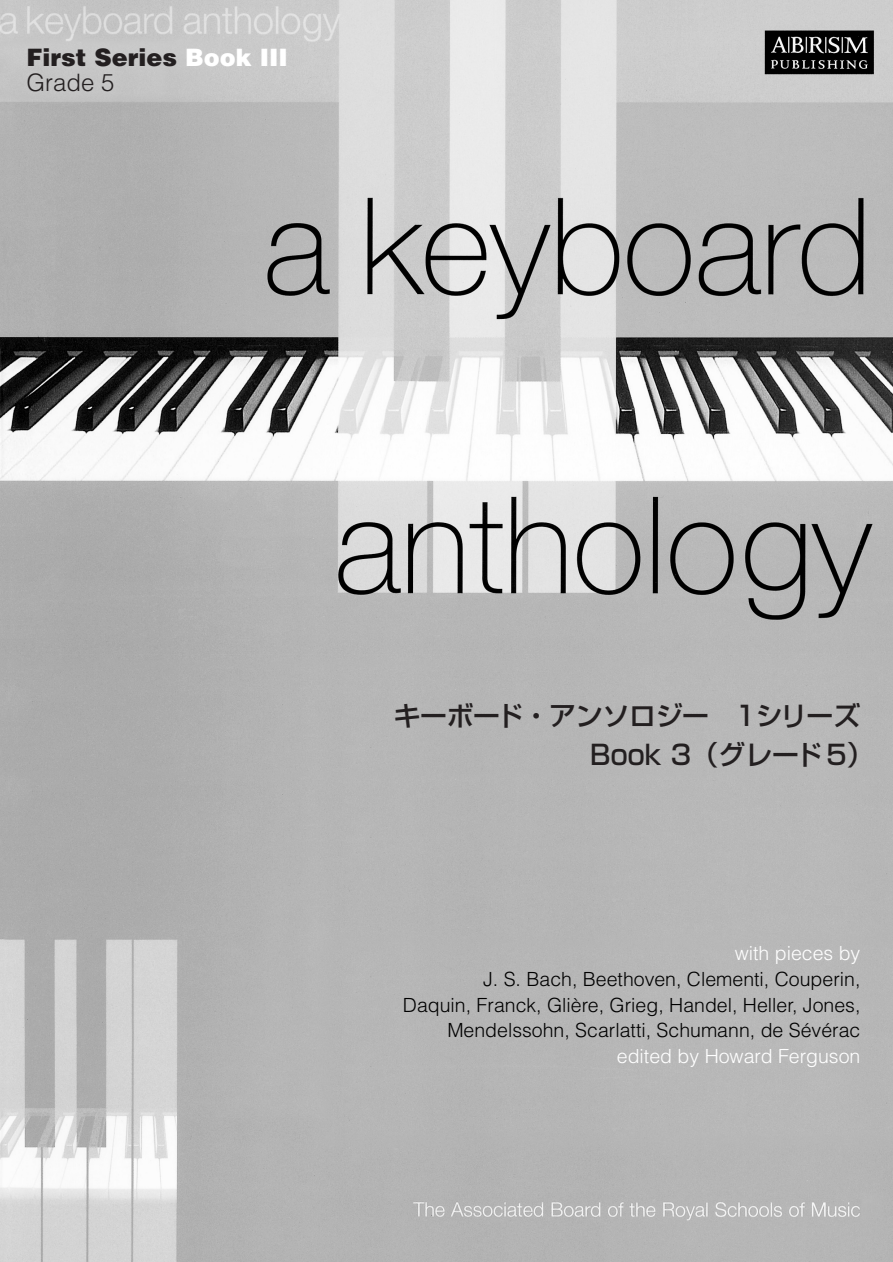
<style>
.page{position:relative;width:893px;height:1262px;background:#fff}
.page>*{position:absolute;margin:0;border:0;box-sizing:border-box;transform-origin:0 0}
.t1{font:500 27px/39px "Shin Go";letter-spacing:-.015em;color:#231f20}
.t2{font:900 24px/25.5px "Helvetica";color:#231f20}
.t3{font:300 19.5px/25.5px "Helvetica";color:#000;text-align:right}
.t4{font:300 19.5px "Helvetica";color:#fff}
.s1{color:#fff}
.s2{font-weight:300}
</style>
<div class="page">
<img style="left:0;top:0;width:892px;height:1262px">
<p class="t2" style="left:27px;top:46px;width:263px">First Series <span class="s1">Book III<br></span><span class="s2">Grade 5</span></p>
<h1 class="t1" style="left:590px;top:699px;width:285px;text-indent:-196px">キーボード・アンソロジー　1シリーズ<br>Book 3（グレード5）</h1>
<p class="t4" style="left:734px;top:946px;width:127px">with pieces by</p>
<p class="t3" style="left:403px;top:968px;width:459px">J. S. Bach, Beethoven, Clementi, Couperin,<br>Daquin, Franck, Glière, Grieg, Handel, Heller, Jones,<br>Mendelssohn, Scarlatti, Schumann, de Sévérac</p>
<p class="t4" style="left:617px;top:1048px;width:245px">edited by Howard Ferguson</p>
</div>
